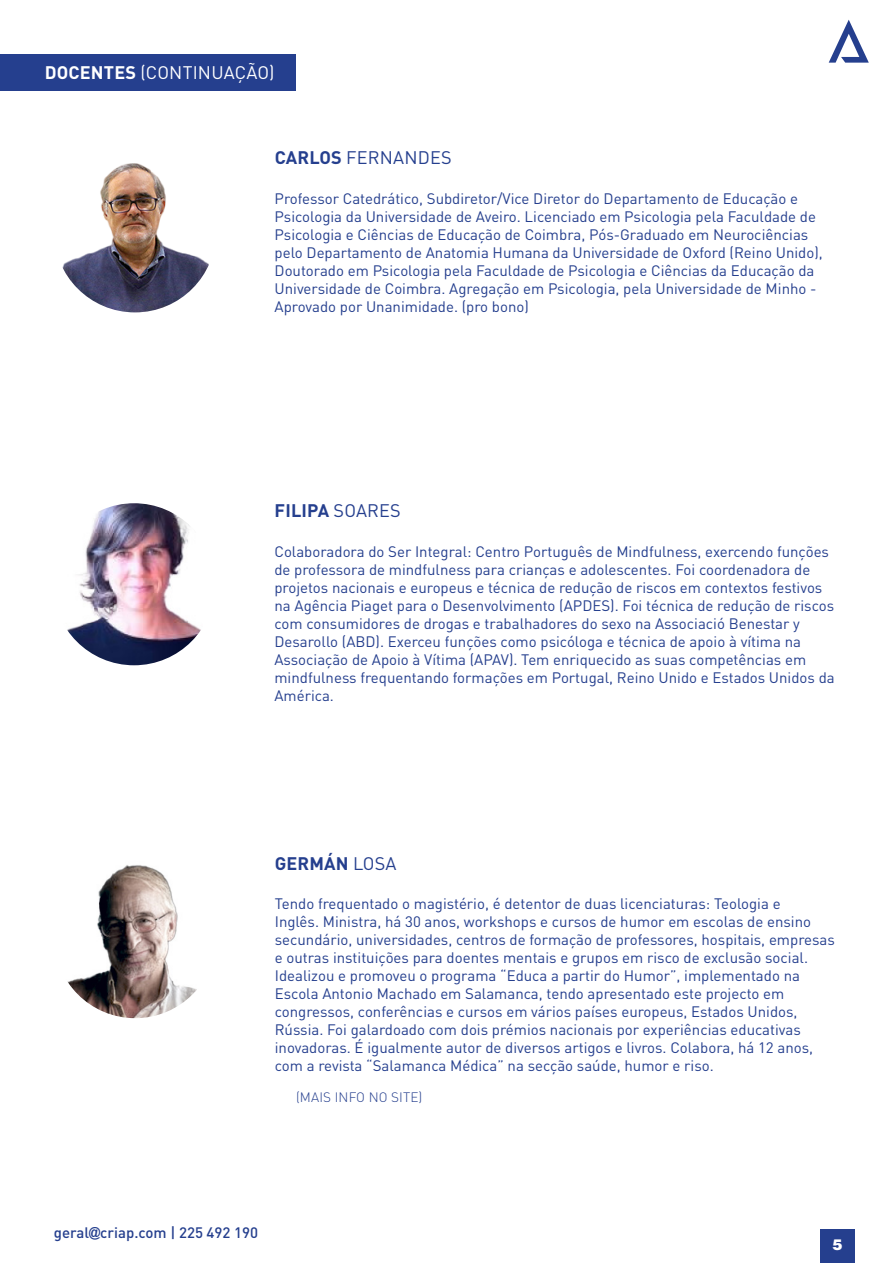
<style>
.page{position:relative;width:893px;height:1263px;background:#fff}
.page>*{position:absolute;margin:0;border:0;box-sizing:border-box;transform-origin:0 0}
.t1{font:700 18px "DIN Pro";letter-spacing:.01em;color:#253f8e}
.t2{font:18px "DIN Pro";letter-spacing:.01em;color:#fff}
.t3{font:18px "DIN Pro";letter-spacing:.01em;color:#253f8e}
.t4{font:15px/18px "DIN Pro";color:#253f8e}
.t5{font:500 15px "DIN Pro";color:#253f8e}
.t6{font:900 15px "Helvetica LT Std";color:#fff}
.t7{font:300 13.5px "DIN Pro";letter-spacing:.01em;color:#253f8e}
.s1{font-weight:700}
.s2{font-weight:400}
.s3{font-family:"Arial";font-weight:900}
</style>
<div class="page">
<div style="left:820px;top:1229px;width:35px;height:34px;background:#253f8e"></div>
<svg style="left:829px;top:20px;width:40px;height:43px"></svg>
<div style="left:0;top:54px;width:296px;height:37px;background:#253f8e"></div>
<img style="left:53px;top:503px;width:162px;height:162px;border-radius:81px">
<img style="left:54px;top:150px;width:162px;height:162px;border-radius:81px">
<img style="left:54px;top:856px;width:162px;height:162px;border-radius:81px">
<p class="t2" style="left:45px;top:60px;width:231px"><span class="s1">DOCENTES</span> (CONTINUAÇÃO)</p>
<p class="t3" style="left:275px;top:145px;width:178px"><span class="s1">CARLOS</span> FERNANDES</p>
<p class="t4" style="left:275px;top:189px;width:550px">Professor Catedrático, Subdiretor/Vice Diretor do Departamento de Educação e Psicologia da Universidade de Aveiro. Licenciado em Psicologia pela Faculdade de Psicologia e Ciências de Educação de Coimbra, Pós-Graduado em Neurociências pelo Departamento de Anatomia Humana da Universidade de Oxford (Reino Unido), Doutorado em Psicologia pela Faculdade de Psicologia e Ciências da Educação da Universidade de Coimbra. Agregação em Psicologia, pela Universidade de Minho - Aprovado por Unanimidade. (pro bono)</p>
<p class="t1" style="left:275px;top:498px;width:128px">FILIPA <span class="s2">SOARES</span></p>
<p class="t4" style="left:274px;top:542px;width:562px">Colaboradora do Ser Integral: Centro Português de Mindfulness, exercendo funções de professora de mindfulness para crianças e adolescentes. Foi coordenadora de projetos nacionais e europeus e técnica de redução de riscos em contextos festivos na Agência Piaget para o Desenvolvimento (APDES). Foi técnica de redução de riscos com consumidores de drogas e trabalhadores do sexo na Associació Benestar y Desarollo (ABD). Exerceu funções como psicóloga e técnica de apoio à vítima na Associação de Apoio à Vítima (APAV). Tem enriquecido as suas competências em mindfulness frequentando formações em Portugal, Reino Unido e Estados Unidos da América.</p>
<p class="t1" style="left:275px;top:851px;width:123px">GERMÁN <span class="s2">LOSA</span></p>
<p class="t4" style="left:275px;top:894px;width:562px">Tendo frequentado o magistério, é detentor de duas licenciaturas: Teologia e<br>Inglês. Ministra, há 30 anos, workshops e cursos de humor em escolas de ensino secundário, universidades, centros de formação de professores, hospitais, empresas e outras instituições para doentes mentais e grupos em risco de exclusão social.<br>Idealizou e promoveu o programa “Educa a partir do Humor”, implementado na Escola Antonio Machado em Salamanca, tendo apresentado este projecto em congressos, conferências e cursos em vários países europeus, Estados Unidos, Rússia. Foi galardoado com dois prémios nacionais por experiências educativas inovadoras. É igualmente autor de diversos artigos e livros. Colabora, há 12 anos, com a revista “Salamanca Médica” na secção saúde, humor e riso.</p>
<p class="t7" style="left:296px;top:1087px;width:128px">(MAIS INFO NO SITE)</p>
<p class="t5" style="left:54px;top:1222px;width:206px">geral<span class="s3">@</span>criap.com | 225 492 190</p>
<p class="t6" style="left:832px;top:1235px;width:12px">5</p>
</div>
